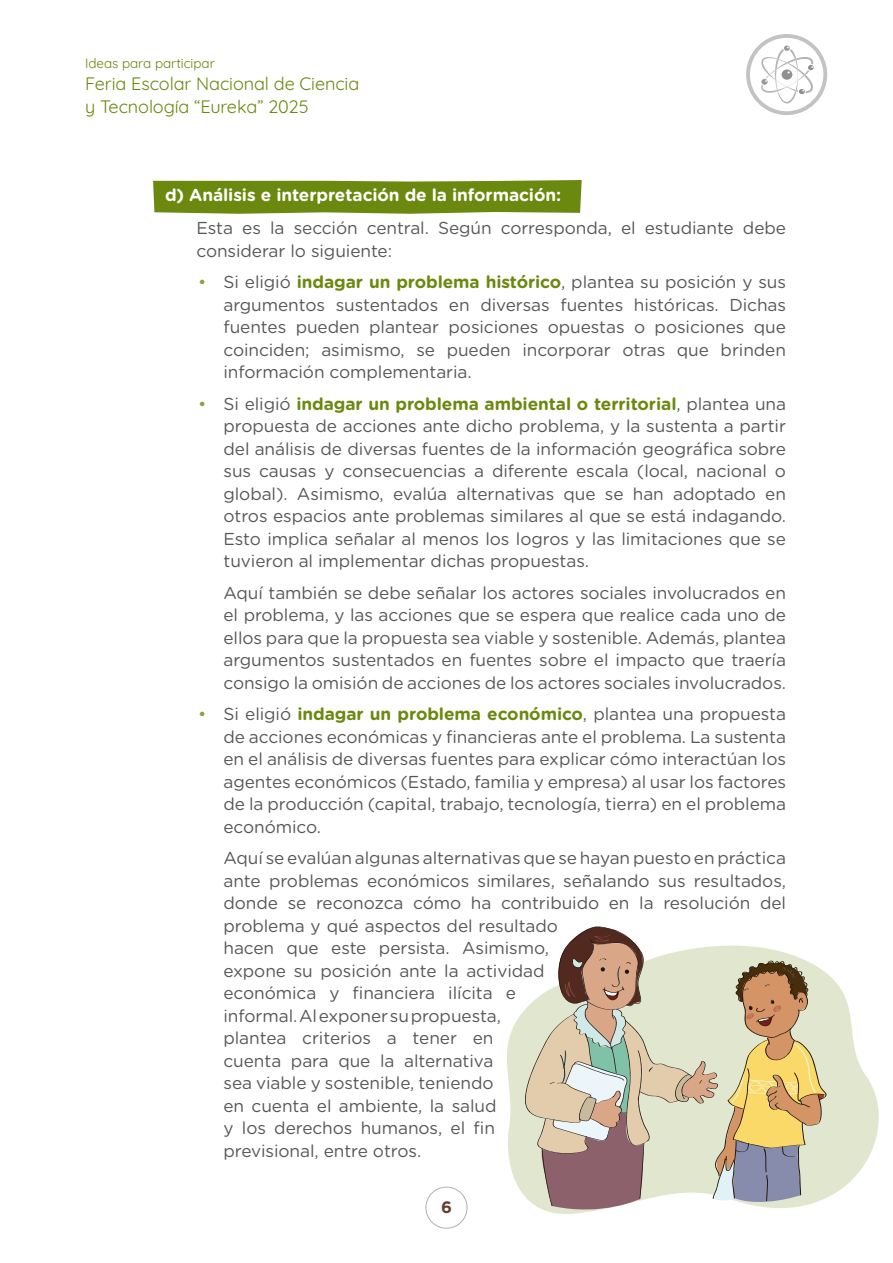
<style>
.page{position:relative;width:893px;height:1263px;background:#fff}
.page>*{position:absolute;margin:0;border:0;box-sizing:border-box;transform-origin:0 0}
.t1{font:300 18px/22.5px "Quicksand";letter-spacing:-.005em;color:#6b890e}
.t2{font:17.25px/22.5px "Gotham Rounded";letter-spacing:-.005em;color:#575756;text-align:justify}
.t3{font:700 17.25px "Gotham Rounded";letter-spacing:-.005em;color:#fff}
.t4{font:700 16.5px "Gotham Rounded";color:#663d2e}
.t5{font:300 13.5px "Quicksand";letter-spacing:-.005em;color:#6b890e}
.s1{color:#89a13e}
.s2{font-weight:700;color:#6b890e}
</style>
<div class="page">
<svg style="left:746px;top:34px;width:81px;height:81px"></svg>
<div style="left:426px;top:1187px;width:41px;height:41px;border:1px solid #b0b0b0;border-radius:50%"></div>
<svg style="left:153px;top:180px;width:429px;height:34px;background:#74901d"></svg>
<svg style="left:507px;top:975px;width:372px;height:222px;fill:#e1e7cf"></svg>
<svg style="left:522px;top:926px;width:307px;height:288px;background:#cfc3ac"></svg>
<p class="t5" style="left:85px;top:52px;width:131px">Ideas para participar</p>
<p class="t1" style="left:85px;top:71px;width:276px">Feria Escolar Nacional de Ciencia y Tecnología “Eureka” 2025</p>
<p class="t3" style="left:165px;top:183px;width:398px">d) Análisis e interpretación de la información:</p>
<p class="t2" style="left:196px;top:216px;width:591px">Esta es la sección central. Según corresponda, el estudiante debe considerar lo siguiente:</p>
<p class="t2" style="left:223px;top:270px;width:564px;text-indent:-25px"><span class="s1">•</span> Si eligió <span class="s2">indagar un problema histórico</span>, plantea su posición y sus argumentos sustentados en diversas fuentes históricas. Dichas fuentes pueden plantear posiciones opuestas o posiciones que coinciden; asimismo, se pueden incorporar otras que brinden información complementaria.</p>
<p class="t2" style="left:223px;top:392px;width:564px;text-indent:-25px"><span class="s1">•</span> Si eligió <span class="s2">indagar un problema ambiental o territorial</span>, plantea una propuesta de acciones ante dicho problema, y la sustenta a partir del análisis de diversas fuentes de la información geográfica sobre sus causas y consecuencias a diferente escala (local, nacional o global). Asimismo, evalúa alternativas que se han adoptado en otros espacios ante problemas similares al que se está indagando.<br>Esto implica señalar al menos los logros y las limitaciones que se tuvieron al implementar dichas propuestas.</p>
<p class="t2" style="left:223px;top:581px;width:564px">Aquí también se debe señalar los actores sociales involucrados en el problema, y las acciones que se espera que realice cada uno de ellos para que la propuesta sea viable y sostenible. Además, plantea argumentos sustentados en fuentes sobre el impacto que traería consigo la omisión de acciones de los actores sociales involucrados.</p>
<p class="t2" style="left:223px;top:702px;width:564px;text-indent:-25px"><span class="s1">•</span> Si eligió <span class="s2">indagar un problema económico</span>, plantea una propuesta de acciones económicas y financieras ante el problema. La sustenta en el análisis de diversas fuentes para explicar cómo interactúan los agentes económicos (Estado, familia y empresa) al usar los factores de la producción (capital, trabajo, tecnología, tierra) en el problema económico.</p>
<p class="t2" style="left:223px;top:846px;width:564px;text-align:left">Aquí se evalúan algunas alternativas que se hayan puesto en práctica ante problemas económicos similares, señalando sus resultados, donde se reconozca cómo ha contribuido en la resolución del problema y qué aspectos del resultado<br>hacen que este persista. Asimismo,<br>expone su posición ante la actividad<br>económica y financiera ilícita e<br>informal. Al exponer su propuesta,<br>plantea criterios a tener en<br>cuenta para que la alternativa<br>sea viable y sostenible, teniendo<br>en cuenta el ambiente, la salud<br>y los derechos humanos, el fin<br>previsional, entre otros.</p>
<p class="t4" style="left:441px;top:1195px;width:12px">6</p>
</div>
